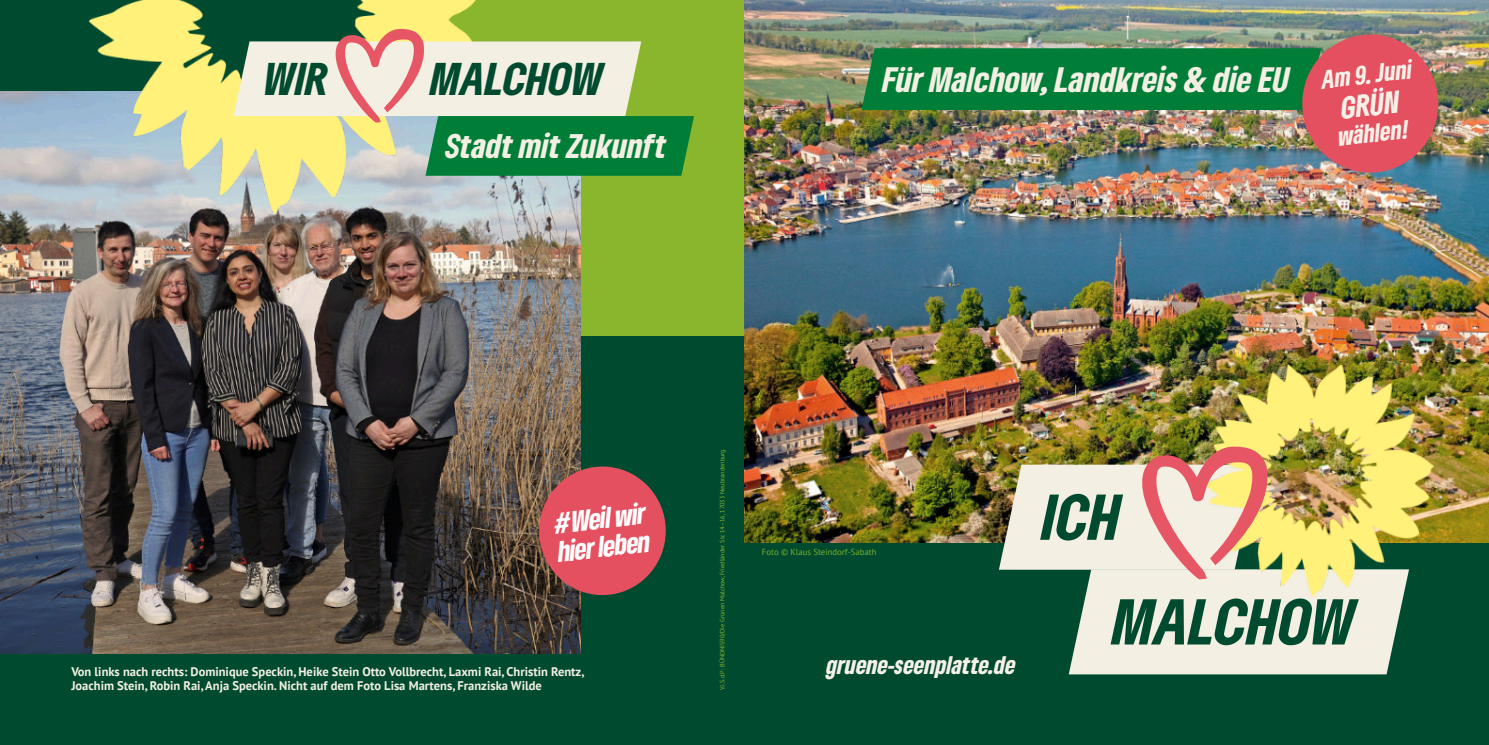
<style>
.page{position:relative;width:1489px;height:745px;background:#fff}
.page>*{position:absolute;margin:0;border:0;box-sizing:border-box;transform-origin:0 0}
.t1{font:italic 900 condensed 60.25px "Gruene Type";color:#004b2f;scale:1.05 1}
.t2{font:italic 900 condensed 42.75px "Gruene Type";color:#004b2f;scale:1.05 1}
.t3{font:italic 900 condensed 32.88px "Gruene Type";color:#f4efe3;scale:1.04 1}
.t4{font:italic 900 condensed 31.88px "Gruene Type";color:#f4efe3;scale:1.04 1}
.t5{font:italic 900 condensed 29.12px "Gruene Type";color:#f6f1e8}
.t6{font:italic 900 condensed 27.5px "Gruene Type";color:#fff}
.t7{font:italic 900 condensed 24.5px "Gruene Type";color:#f6f1e8}
.t8{font:italic 900 condensed 24.38px "Gruene Type";color:#f6f1e8}
.t9{font:italic 900 condensed 23.75px "Gruene Type";color:#f6f1e8}
.t10{font:700 12.5px "PT Sans";color:#f4efe3}
.t11{font:8.75px "PT Sans";color:#7cb230}
.t12{font:6.25px "PT Sans";color:#8ab72d}
</style>
<div class="page">
<div style="left:0;top:0;width:1488px;height:744px;background:#004b2f"></div>
<div style="left:403px;top:0;width:341px;height:336px;background:#89b62d"></div>
<img style="left:744px;top:0;width:744px;height:542px">
<div style="left:861px;top:48px;width:459px;height:62px;background:#007e38"></div>
<img style="left:1204px;top:364px;width:229px;height:210px">
<img style="left:998px;top:442px;width:410px;height:232px">
<div style="left:1302px;top:34px;width:136px;height:138px;background:#e55060;border-radius:50%"></div>
<img style="left:0;top:92px;width:580px;height:560px">
<div style="left:539px;top:466px;width:126px;height:128px;background:#e55060;border-radius:50%"></div>
<img style="left:89px;top:0;width:391px;height:213px">
<svg style="left:233px;top:26px;width:461px;height:150px"></svg>
<p class="t2" style="left:264px;top:50px;width:62px">WIR</p>
<p class="t2" style="left:431px;top:50px;width:165px">MALCHOW</p>
<p class="t4" style="left:446px;top:124px;width:214px">Stadt mit Zukunft</p>
<p class="t3" style="left:882px;top:57px;width:393px">Für Malchow, Landkreis &amp; die EU</p>
<p class="t8" style="left:1319px;top:64px;width:93px;rotate:-7deg">Am 9. Juni</p>
<p class="t5" style="left:1338px;top:89px;width:60px;rotate:-7deg">GRÜN</p>
<p class="t7" style="left:1335px;top:121px;width:73px;rotate:-7deg">wählen!</p>
<p class="t6" style="left:552px;top:505px;width:93px;rotate:-7deg">#Weil wir</p>
<p class="t6" style="left:555px;top:533px;width:95px;rotate:-7deg">hier leben</p>
<p class="t10" style="left:71px;top:666px;width:514px">Von links nach rechts: Dominique Speckin, Heike Stein Otto Vollbrecht, Laxmi Rai, Christin Rentz,</p>
<p class="t10" style="left:71px;top:680px;width:472px">Joachim Stein, Robin Rai, Anja Speckin. Nicht auf dem Foto Lisa Martens, Franziska Wilde</p>
<p class="t12" style="left:719px;top:690px;width:242px;rotate:-90deg">V.i.S.d.P: BÜNDNIS90/Die Grünen Malchow, Friedländer Str. 14–16, 17033 Neubrandenburg</p>
<p class="t11" style="left:762px;top:547px;width:116px">Foto © Klaus Steindorf-Sabath</p>
<p class="t9" style="left:826px;top:649px;width:191px">gruene-seenplatte.de</p>
<p class="t1" style="left:1042px;top:476px;width:76px">ICH</p>
<p class="t1" style="left:1112px;top:581px;width:232px">MALCHOW</p>
</div>
